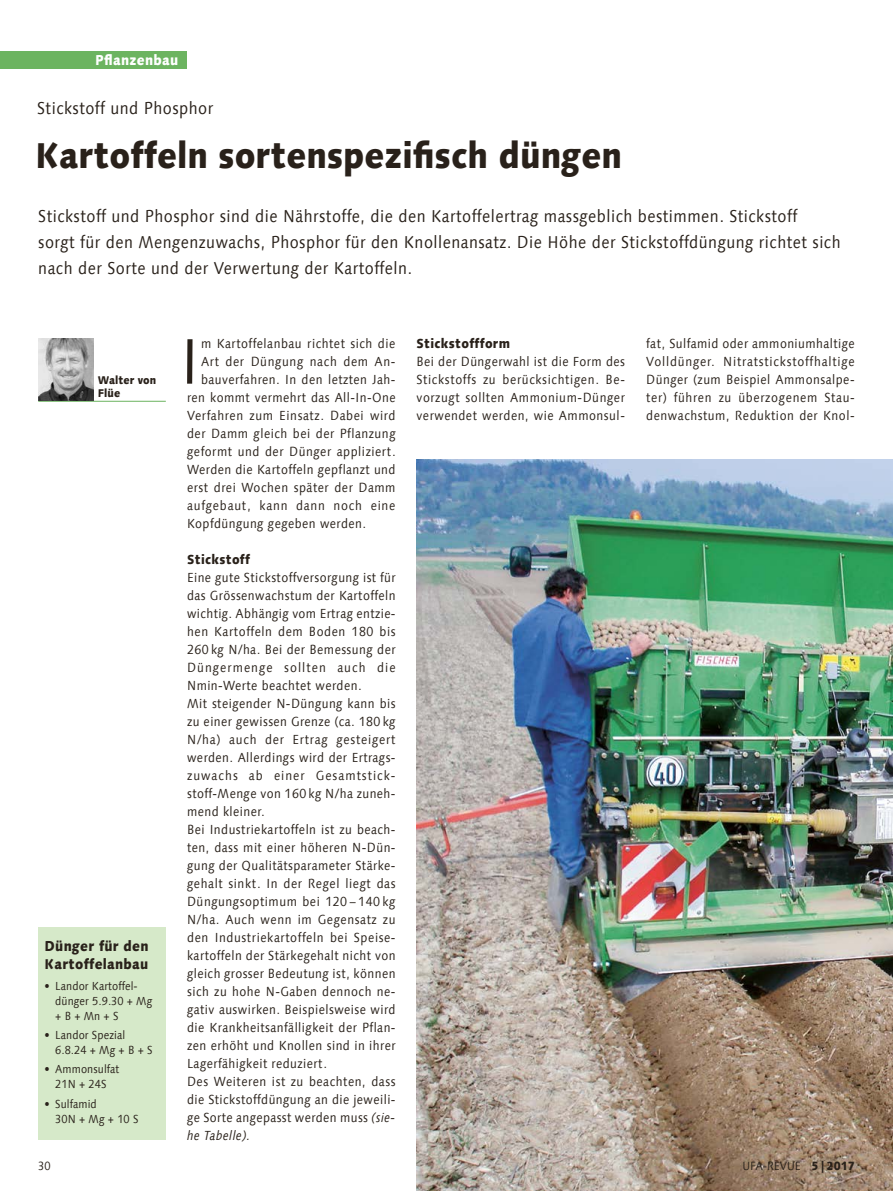
<style>
.page{position:relative;width:893px;height:1191px;background:#fff}
.page>*{position:absolute;margin:0;border:0;box-sizing:border-box;transform-origin:0 0}
.t1{font:64.2px "Linotype Syntax Com";color:#29211a;scale:.9 1}
.t2{font:800 36px "Linotype Syntax Com";color:#29211a;scale:.9 1}
.t3{font:17.25px/26.2px "Linotype Syntax Com";letter-spacing:.03em;color:#29211a;scale:.9 1}
.t4{font:800 14.25px/18px "Linotype Syntax Com";letter-spacing:.02em;color:#29211a;scale:.9 1}
.t5{font:800 14.25px "Linotype Syntax Com";letter-spacing:.025em;color:#fff;scale:.9 1}
.t6{font:13.2px/18px "Linotype Syntax Com";letter-spacing:.035em;color:#29211a;text-align:justify;scale:.9 1}
.t7{font:13.2px "Linotype Syntax Com";letter-spacing:.065em;color:#29211a;scale:.9 1}
.t8{font:800 13.2px "Linotype Syntax Com";letter-spacing:.025em;color:#29211a;scale:.9 1}
.t9{font:12px "Linotype Syntax Com";color:#29211a;scale:.9 1}
.t10{font:12px "Linotype Syntax Com";color:#29211a;scale:.88 1}
.t11{font:11.7px/15px "Linotype Syntax Com";letter-spacing:.01em;color:#29211a;scale:.9 1}
.t12{font:800 11.25px/13.5px "Linotype Syntax Com";color:#29211a;scale:.9 1}
.s1{font-style:italic}
.s2{font-weight:800}
</style>
<div class="page">
<hr style="left:38px;top:401px;width:128px;height:1px;background:#6cb460">
<img style="left:38px;top:339px;width:56px;height:62px">
<img style="left:417px;top:459px;width:476px;height:732px">
<div style="left:0;top:51px;width:187px;height:17px;background:#6cb460"></div>
<div style="left:38px;top:927px;width:128px;height:213px;background:#d6e9c9"></div>
<p class="t5" style="left:95px;top:51px;width:94px">Pflanzenbau</p>
<h3 class="t3" style="left:37px;top:94px;width:197px">Stickstoff und Phosphor</h3>
<h2 class="t2" style="left:35px;top:132px;width:653px">Kartoffeln sortenspezifisch düngen</h2>
<p class="t3" style="left:38px;top:202px;width:893px">Stickstoff und Phosphor sind die Nährstoffe, die den Kartoffelertrag massgeblich bestimmen. Stickstoff<br>sorgt für den Mengenzuwachs, Phosphor für den Knollenansatz. Die Höhe der Stickstoffdüngung richtet sich nach der Sorte und der Verwertung der Kartoffeln.</p>
<p class="t12" style="left:98px;top:373px;width:66px">Walter von<br>Flüe</p>
<p class="t4" style="left:45px;top:936px;width:117px">Dünger für den<br>Kartoffelanbau</p>
<p class="t11" style="left:55px;top:978px;width:109px;text-indent:-11px">• Landor Kartoffel&shy;dünger 5.9.30 + Mg + B + Mn + S</p>
<p class="t11" style="left:55px;top:1027px;width:110px;text-indent:-11px">• Landor Spezial<br>6.8.24 + Mg + B + S</p>
<p class="t11" style="left:45px;top:1061px;width:85px;text-align:center">• Ammonsulfat<br>21N + 24S</p>
<p class="t11" style="left:55px;top:1096px;width:94px;text-indent:-11px">• Sulfamid<br>30N + Mg + 10 S</p>
<h1 class="t1" style="left:181px;top:321px;width:22px">I</h1>
<p class="t6" style="left:201px;top:334px;width:217px">m Kartoffelanbau richtet sich die</p>
<p class="t6" style="left:201px;top:352px;width:218px">Art der Düngung nach dem An-</p>
<p class="t6" style="left:201px;top:370px;width:218px">bauverfahren. In den letzten Jah-</p>
<p class="t6" style="left:187px;top:388px;width:233px">ren kommt vermehrt das All-In-One</p>
<p class="t6" style="left:187px;top:406px;width:233px">Verfahren zum Einsatz. Dabei wird</p>
<p class="t6" style="left:187px;top:424px;width:233px">der Damm gleich bei der Pflanzung</p>
<p class="t6" style="left:187px;top:442px;width:233px">geformt und der Dünger appliziert.</p>
<p class="t6" style="left:187px;top:460px;width:233px">Werden die Kartoffeln gepflanzt und</p>
<p class="t6" style="left:187px;top:478px;width:233px">erst drei Wochen später der Damm</p>
<p class="t7" style="left:187px;top:497px;width:233px">aufgebaut, kann dann noch eine</p>
<p class="t6" style="left:187px;top:514px;width:200px">Kopfdüngung gegeben werden.</p>
<p class="t8" style="left:187px;top:550px;width:71px">Stickstoff</p>
<p class="t6" style="left:187px;top:568px;width:233px;text-align:left">Eine gute Stickstoffversorgung ist für das Grössenwachstum der Kartoffeln wichtig. Abhängig vom Ertrag entzie&shy;hen Kartoffeln dem Boden 180 bis 260 kg N/ha. Bei der Bemessung der Düngermenge sollten auch die Nmin-Werte beachtet werden.<br>Mit steigender N-Düngung kann bis zu einer gewissen Grenze (ca. 180 kg N/ha) auch der Ertrag gesteigert werden. Allerdings wird der Ertrags&shy;zuwachs ab einer Gesamtstick&shy;stoff-Menge von 160 kg N/ha zuneh&shy;mend kleiner.<br>Bei Industriekartoffeln ist zu beach&shy;ten, dass mit einer höheren N-Dün&shy;gung der Qualitätsparameter Stärke&shy;gehalt sinkt. In der Regel liegt das Düngungsoptimum bei 120 – 140 kg N/ha. Auch wenn im Gegensatz zu den Industriekartoffeln bei Speise&shy;kartoffeln der Stärkegehalt nicht von gleich grosser Bedeutung ist, können sich zu hohe N-Gaben dennoch ne&shy;gativ auswirken. Beispielsweise wird die Krankheitsanfälligkeit der Pflan&shy;zen erhöht und Knollen sind in ihrer Lagerfähigkeit reduziert.<br>Des Weiteren ist zu beachten, dass die Stickstoffdüngung an die jeweili&shy;ge Sorte angepasst werden muss <span class="s1">(sie&shy;he Tabelle).</span></p>
<p class="t8" style="left:417px;top:334px;width:105px">Stickstoffform</p>
<p class="t6" style="left:417px;top:352px;width:233px">Bei der Düngerwahl ist die Form des Stickstoffs zu berücksichtigen. Be&shy;vorzugt sollten Ammonium-Dünger verwendet werden, wie Ammonsul-</p>
<p class="t6" style="left:646px;top:334px;width:233px">fat, Sulfamid oder ammoniumhaltige Volldünger. Nitratstickstoffhaltige Dünger (zum Beispiel Ammonsalpe&shy;ter) führen zu überzogenem Stau&shy;denwachstum, Reduktion der Knol-</p>
<p class="t10" style="left:38px;top:1158px;width:16px">30</p>
<p class="t9" style="left:742px;top:1158px;width:126px">UFA-REVUE <span class="s2">5|2017</span></p>
</div>
